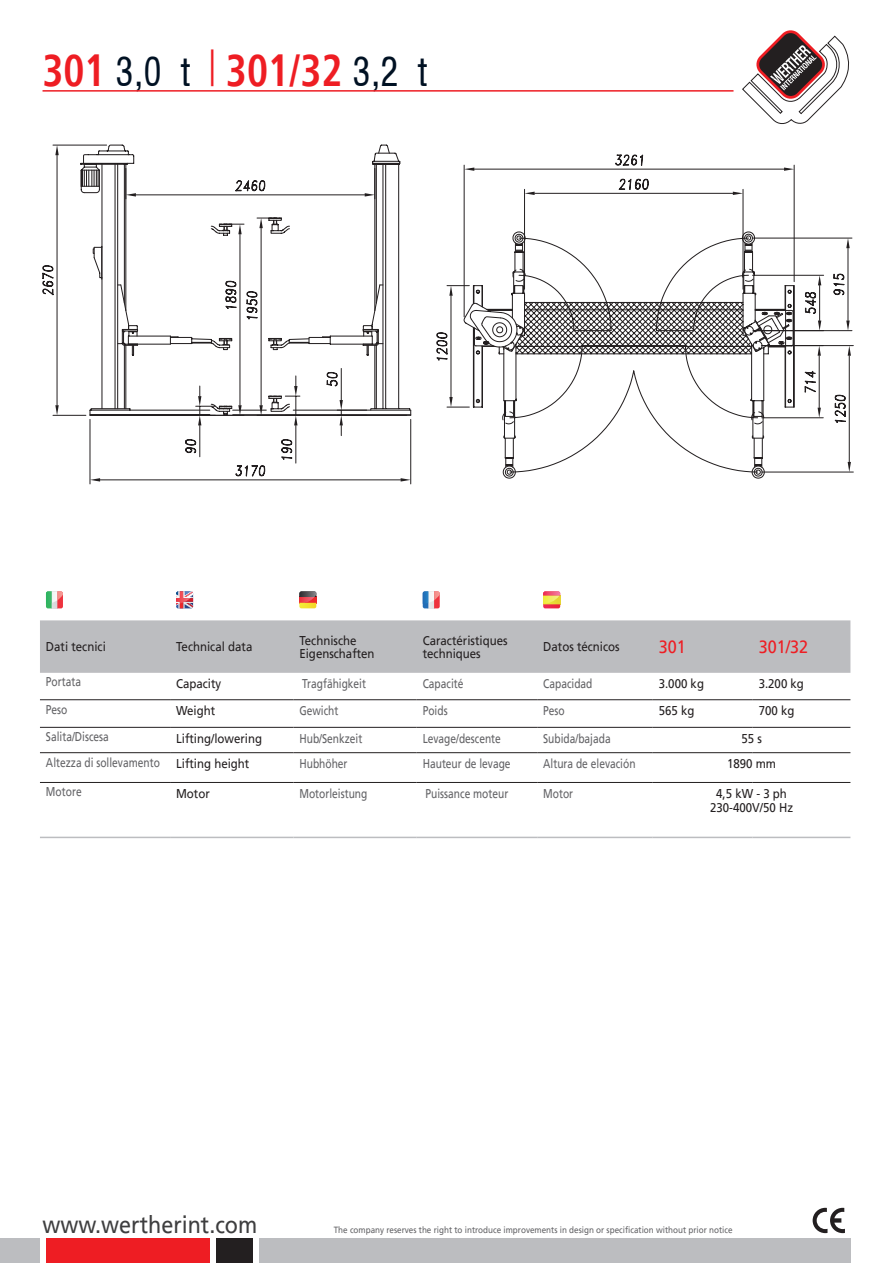
<style>
.page{position:relative;width:893px;height:1263px;background:#fff}
.page>*{position:absolute;margin:0;border:0;box-sizing:border-box;transform-origin:0 0}
.t1{font:700 condensed 45px "Frutiger LT";color:#ee1d23;scale:.9 1}
.t2{font:24px "Frutiger LT";color:#3e3e3f;scale:.9 1}
.t3{font:18px "Frutiger LT";color:#ee1d23;scale:.9 1}
.t4{font:12.75px "Frutiger LT";color:#636366;scale:.8 1}
.t5{font:12.75px/13.5px "Frutiger LT";color:#231f20;scale:.9 1}
.t6{font:9px "Frutiger LT";color:#636366;scale:.9 1}
.s1{font-family:"Helvetica";font-weight:100;color:#001123}
</style>
<div class="page">
<hr style="left:762px;top:345px;width:91px;height:1px;background:#231f20">
<hr style="left:762px;top:472px;width:91px;height:1px;background:#231f20">
<hr style="left:849px;top:356px;width:1px;height:106px;background:#231f20">
<svg style="left:848px;top:346px;width:3px;height:10px"></svg>
<svg style="left:848px;top:462px;width:3px;height:10px"></svg>
<svg style="left:834px;top:394px;width:12px;height:29px"></svg>
<hr style="left:762px;top:417px;width:61px;height:1px;background:#231f20">
<hr style="left:819px;top:356px;width:1px;height:52px;background:#231f20">
<svg style="left:818px;top:346px;width:3px;height:10px"></svg>
<svg style="left:818px;top:408px;width:3px;height:10px"></svg>
<svg style="left:804px;top:371px;width:12px;height:22px"></svg>
<hr style="left:753px;top:330px;width:99px;height:1px;background:#231f20">
<hr style="left:752px;top:238px;width:100px;height:1px;background:#231f20">
<hr style="left:848px;top:248px;width:1px;height:73px;background:#231f20">
<svg style="left:846px;top:321px;width:4px;height:10px"></svg>
<svg style="left:846px;top:238px;width:4px;height:10px"></svg>
<svg style="left:833px;top:273px;width:12px;height:23px"></svg>
<hr style="left:752px;top:275px;width:72px;height:1px;background:#231f20">
<hr style="left:819px;top:285px;width:1px;height:36px;background:#231f20">
<svg style="left:818px;top:321px;width:3px;height:9px"></svg>
<svg style="left:818px;top:275px;width:3px;height:10px"></svg>
<svg style="left:804px;top:292px;width:12px;height:22px"></svg>
<hr style="left:794px;top:165px;width:1px;height:117px;background:#231f20">
<hr style="left:474px;top:169px;width:310px;height:1px;background:#231f20">
<svg style="left:784px;top:167px;width:10px;height:4px"></svg>
<svg style="left:502px;top:231px;width:293px;height:248px"></svg>
<hr style="left:90px;top:419px;width:1px;height:65px;background:#231f20">
<hr style="left:410px;top:419px;width:1px;height:65px;background:#231f20">
<hr style="left:53px;top:415px;width:33px;height:1px;background:#231f20">
<hr style="left:53px;top:145px;width:54px;height:1px;background:#231f20">
<hr style="left:57px;top:155px;width:1px;height:250px;background:#231f20">
<svg style="left:55px;top:405px;width:4px;height:10px"></svg>
<svg style="left:55px;top:145px;width:4px;height:10px"></svg>
<svg style="left:42px;top:265px;width:12px;height:31px"></svg>
<svg style="left:108px;top:144px;width:636px;height:295px"></svg>
<svg style="left:127px;top:144px;width:390px;height:273px"></svg>
<svg style="left:81px;top:149px;width:331px;height:333px"></svg>
<div style="left:40px;top:620px;width:810px;height:53px;background:#bcbdc0"></div>
<hr style="left:40px;top:699px;width:130px;height:1px;background:#231f20">
<hr style="left:170px;top:699px;width:123px;height:1px;background:#231f20">
<hr style="left:293px;top:699px;width:124px;height:1px;background:#231f20">
<hr style="left:417px;top:699px;width:120px;height:1px;background:#231f20">
<hr style="left:537px;top:699px;width:116px;height:1px;background:#231f20">
<hr style="left:653px;top:699px;width:100px;height:1px;background:#231f20">
<hr style="left:753px;top:699px;width:97px;height:1px;background:#231f20">
<hr style="left:40px;top:727px;width:130px;height:1px;background:#231f20">
<hr style="left:170px;top:727px;width:123px;height:1px;background:#231f20">
<hr style="left:293px;top:727px;width:124px;height:1px;background:#231f20">
<hr style="left:417px;top:727px;width:120px;height:1px;background:#231f20">
<hr style="left:537px;top:727px;width:116px;height:1px;background:#231f20">
<hr style="left:653px;top:727px;width:100px;height:1px;background:#231f20">
<hr style="left:753px;top:727px;width:97px;height:1px;background:#231f20">
<hr style="left:40px;top:752px;width:130px;height:1px;background:#231f20">
<hr style="left:170px;top:752px;width:123px;height:1px;background:#231f20">
<hr style="left:293px;top:752px;width:124px;height:1px;background:#231f20">
<hr style="left:417px;top:752px;width:120px;height:1px;background:#231f20">
<hr style="left:537px;top:752px;width:116px;height:1px;background:#231f20">
<hr style="left:653px;top:752px;width:100px;height:1px;background:#231f20">
<hr style="left:753px;top:752px;width:97px;height:1px;background:#231f20">
<hr style="left:40px;top:782px;width:130px;height:1px;background:#231f20">
<hr style="left:170px;top:782px;width:123px;height:1px;background:#231f20">
<hr style="left:293px;top:782px;width:124px;height:1px;background:#231f20">
<hr style="left:417px;top:782px;width:120px;height:1px;background:#231f20">
<hr style="left:537px;top:782px;width:116px;height:1px;background:#231f20">
<hr style="left:653px;top:782px;width:100px;height:1px;background:#231f20">
<hr style="left:753px;top:782px;width:97px;height:1px;background:#231f20">
<hr style="left:40px;top:837px;width:130px;height:1px;background:#bcbdc0">
<hr style="left:170px;top:837px;width:123px;height:1px;background:#bcbdc0">
<hr style="left:293px;top:837px;width:124px;height:1px;background:#bcbdc0">
<hr style="left:417px;top:837px;width:120px;height:1px;background:#bcbdc0">
<hr style="left:537px;top:837px;width:116px;height:1px;background:#bcbdc0">
<hr style="left:653px;top:837px;width:100px;height:1px;background:#bcbdc0">
<hr style="left:753px;top:837px;width:97px;height:1px;background:#bcbdc0">
<svg style="left:46px;top:591px;width:17px;height:17px"></svg>
<svg style="left:176px;top:591px;width:17px;height:17px"></svg>
<svg style="left:299px;top:591px;width:17px;height:17px"></svg>
<svg style="left:423px;top:591px;width:17px;height:17px"></svg>
<svg style="left:543px;top:591px;width:17px;height:17px"></svg>
<svg style="left:742px;top:30px;width:108px;height:94px"></svg>
<hr style="left:43px;top:90px;width:690px;height:2px;background:#ee1d23">
<div style="left:0;top:1238px;width:43px;height:25px;background:#bcbdc0"></div>
<svg style="left:813px;top:1208px;width:32px;height:25px"></svg>
<div style="left:256px;top:1238px;width:543px;height:25px;background:#bcbdc0"></div>
<div style="left:799px;top:1238px;width:51px;height:25px;background:#bcbdc0"></div>
<div style="left:213px;top:1238px;width:43px;height:25px;background:#231f20"></div>
<div style="left:43px;top:1238px;width:170px;height:25px;background:#ee1d23"></div>
<div style="left:40px;top:1238px;width:5px;height:25px;background:#fff"></div>
<div style="left:210px;top:1238px;width:5px;height:25px;background:#fff"></div>
<div style="left:253px;top:1238px;width:5px;height:25px;background:#fff"></div>
<h1 class="t1" style="left:43px;top:43px;width:430px">301 <span class="s1">3,0 t</span> <sup>|</sup> 301/32 <span class="s1">3,2 t</span></h1>
<p class="t5" style="left:46px;top:640px;width:68px">Dati tecnici</p>
<p class="t5" style="left:176px;top:640px;width:86px">Technical data</p>
<p class="t5" style="left:299px;top:633px;width:85px">Technische<br>Eigenschaften</p>
<p class="t5" style="left:423px;top:633px;width:96px">Caractéristiques techniques</p>
<p class="t5" style="left:543px;top:640px;width:87px">Datos técnicos</p>
<h3 class="t3" style="left:659px;top:636px;width:32px">301</h3>
<h3 class="t3" style="left:759px;top:636px;width:57px">301/32</h3>
<p class="t4" style="left:46px;top:674px;width:45px">Portata</p>
<p class="t5" style="left:176px;top:677px;width:52px">Capacity</p>
<p class="t4" style="left:302px;top:676px;width:81px">Tragfähigkeit</p>
<p class="t4" style="left:423px;top:676px;width:53px">Capacité</p>
<p class="t4" style="left:543px;top:676px;width:63px">Capacidad</p>
<p class="t5" style="left:659px;top:677px;width:52px">3.000 kg</p>
<p class="t5" style="left:759px;top:677px;width:52px">3.200 kg</p>
<p class="t4" style="left:46px;top:702px;width:28px">Peso</p>
<p class="t5" style="left:176px;top:704px;width:45px">Weight</p>
<p class="t4" style="left:299px;top:703px;width:50px">Gewicht</p>
<p class="t4" style="left:423px;top:703px;width:33px">Poids</p>
<p class="t4" style="left:543px;top:703px;width:28px">Peso</p>
<p class="t5" style="left:659px;top:704px;width:41px">565 kg</p>
<p class="t5" style="left:759px;top:704px;width:41px">700 kg</p>
<p class="t4" style="left:46px;top:729px;width:80px">Salita/Discesa</p>
<p class="t5" style="left:176px;top:732px;width:97px">Lifting/lowering</p>
<p class="t4" style="left:299px;top:731px;width:80px">Hub/Senkzeit</p>
<p class="t4" style="left:423px;top:731px;width:99px">Levage/descente</p>
<p class="t4" style="left:543px;top:731px;width:86px">Subida/bajada</p>
<p class="t5" style="left:741px;top:732px;width:24px">55 s</p>
<p class="t4" style="left:46px;top:754px;width:144px">Altezza di sollevamento</p>
<p class="t5" style="left:176px;top:757px;width:83px">Lifting height</p>
<p class="t4" style="left:299px;top:756px;width:62px">Hubhöher</p>
<p class="t4" style="left:423px;top:756px;width:111px">Hauteur de levage</p>
<p class="t4" style="left:543px;top:756px;width:117px">Altura de elevación</p>
<p class="t5" style="left:727px;top:757px;width:56px">1890 mm</p>
<p class="t4" style="left:46px;top:784px;width:46px">Motore</p>
<p class="t5" style="left:176px;top:787px;width:39px">Motor</p>
<p class="t4" style="left:299px;top:786px;width:87px">Motorleistung</p>
<p class="t4" style="left:426px;top:786px;width:105px">Puissance moteur</p>
<p class="t4" style="left:543px;top:786px;width:39px">Motor</p>
<p class="t5" style="left:710px;top:787px;width:94px;text-align:center">4,5 kW - 3 ph<br>230-400V/50 Hz</p>
<h2 class="t2" style="left:43px;top:1211px;width:240px">www.wertherint.com</h2>
<p class="t6" style="left:334px;top:1225px;width:445px">The company reserves the right to introduce improvements in design or specification without prior notice</p>
</div>
